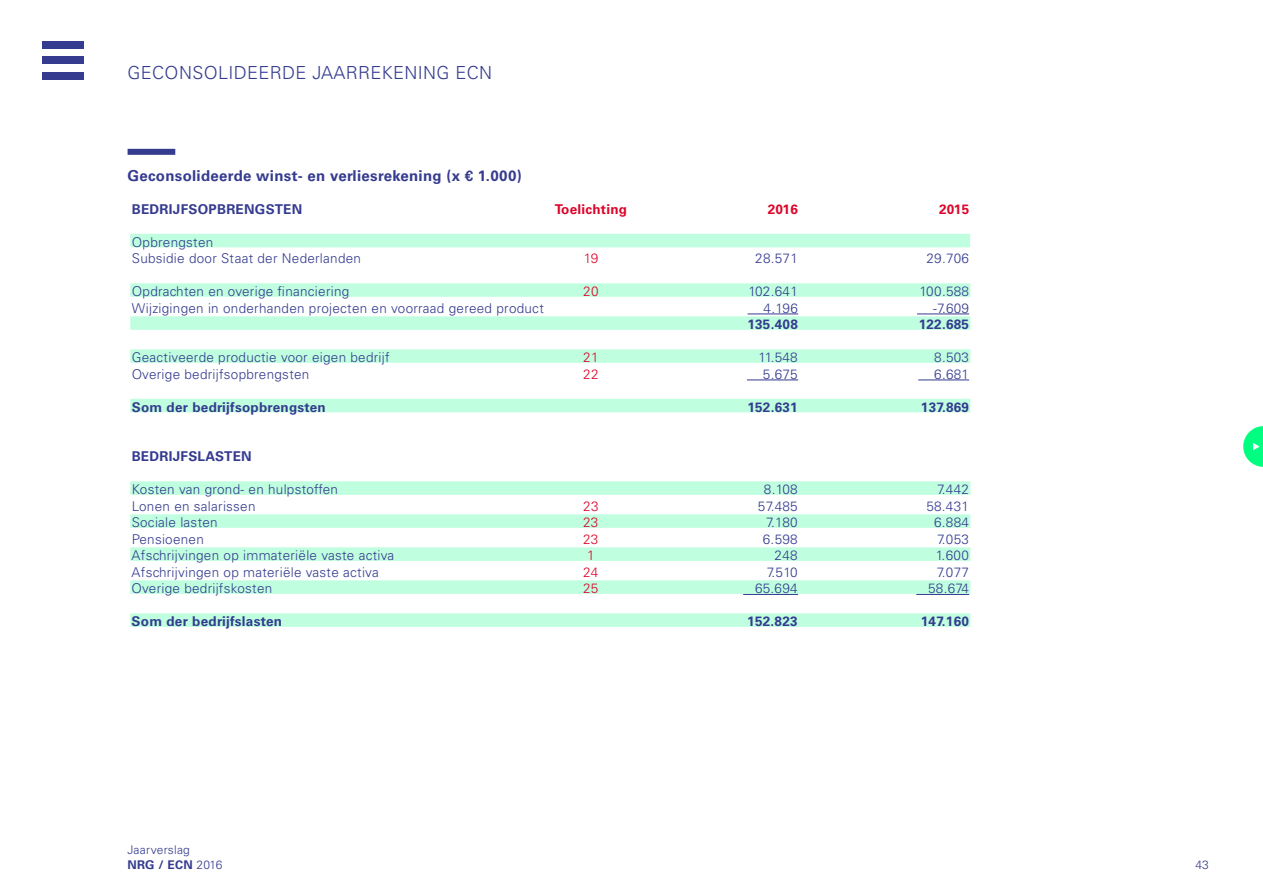
<style>
.page{position:relative;width:1263px;height:893px;background:#fff}
.page>*{position:absolute;margin:0;border:0;box-sizing:border-box;transform-origin:0 0}
.t1{font:300 18px "Univers LT Std";letter-spacing:.02em;color:#353b8f}
.t2{font:700 15px "Univers LT Std";letter-spacing:.02em;color:#353b8f}
.t3{font:300 13.5px/16.5px "Univers LT Std";letter-spacing:.02em;color:#353b8f}
.t4{font:700 13.5px "Univers LT Std";letter-spacing:.02em;color:#353b8f}
.t5{font:700 13.5px "Univers LT Std";letter-spacing:.02em;color:#dd052b}
.t6{font:300 13.5px "Univers LT Std";letter-spacing:.02em;color:#dd052b}
.t7{font:300 12px/15px "Univers LT Std";letter-spacing:.02em;color:#353b8f}
.s1{font-weight:700}
</style>
<div class="page">
<svg style="left:1243px;top:426px;width:20px;height:41px"></svg>
<div style="left:43px;top:41px;width:41px;height:8px;background:#353b8f"></div>
<div style="left:43px;top:57px;width:41px;height:7px;background:#353b8f"></div>
<div style="left:43px;top:72px;width:41px;height:7px;background:#353b8f"></div>
<div style="left:128px;top:149px;width:47px;height:6px;background:#353b8f"></div>
<div style="left:130px;top:234px;width:840px;height:13px;background:#bfffdf"></div>
<div style="left:130px;top:283px;width:840px;height:14px;background:#bfffdf"></div>
<hr style="left:748px;top:314px;width:50px;height:1px;background:#353b8f">
<hr style="left:917px;top:314px;width:52px;height:1px;background:#353b8f">
<div style="left:130px;top:316px;width:840px;height:14px;background:#bfffdf"></div>
<div style="left:130px;top:349px;width:840px;height:14px;background:#bfffdf"></div>
<hr style="left:747px;top:380px;width:51px;height:1px;background:#353b8f">
<hr style="left:918px;top:380px;width:51px;height:1px;background:#353b8f">
<div style="left:130px;top:399px;width:840px;height:13px;background:#bfffdf"></div>
<div style="left:130px;top:481px;width:840px;height:14px;background:#bfffdf"></div>
<div style="left:130px;top:514px;width:840px;height:14px;background:#bfffdf"></div>
<div style="left:130px;top:547px;width:840px;height:14px;background:#bfffdf"></div>
<div style="left:130px;top:580px;width:840px;height:14px;background:#bfffdf"></div>
<hr style="left:743px;top:594px;width:55px;height:1px;background:#353b8f">
<hr style="left:916px;top:594px;width:53px;height:1px;background:#353b8f">
<div style="left:130px;top:613px;width:840px;height:14px;background:#bfffdf"></div>
<h1 class="t1" style="left:128px;top:62px;width:366px">GECONSOLIDEERDE JAARREKENING ECN</h1>
<p class="t2" style="left:128px;top:166px;width:396px">Geconsolideerde winst- en verliesrekening (x € 1.000)</p>
<p class="t4" style="left:132px;top:201px;width:172px">BEDRIJFSOPBRENGSTEN</p>
<p class="t5" style="left:555px;top:201px;width:74px">Toelichting</p>
<p class="t5" style="left:768px;top:201px;width:32px">2016</p>
<p class="t5" style="left:939px;top:201px;width:32px">2015</p>
<p class="t3" style="left:132px;top:234px;width:231px">Opbrengsten<br>Subsidie door Staat der Nederlanden</p>
<p class="t6" style="left:584px;top:250px;width:16px">19</p>
<p class="t3" style="left:755px;top:250px;width:44px">28.571</p>
<p class="t3" style="left:926px;top:250px;width:44px">29.706</p>
<p class="t3" style="left:132px;top:283px;width:219px">Opdrachten en overige financiering</p>
<p class="t6" style="left:583px;top:283px;width:17px">20</p>
<p class="t3" style="left:748px;top:283px;width:51px">102.641</p>
<p class="t3" style="left:919px;top:283px;width:51px">100.588</p>
<p class="t3" style="left:132px;top:300px;width:414px">Wijzigingen in onderhanden projecten en voorraad gereed product</p>
<p class="t3" style="left:764px;top:300px;width:36px">4.196</p>
<p class="t3" style="left:933px;top:300px;width:38px">-7.609</p>
<p class="t4" style="left:747px;top:316px;width:52px">135.408</p>
<p class="t4" style="left:919px;top:316px;width:52px">122.685</p>
<p class="t3" style="left:132px;top:349px;width:259px">Geactiveerde productie voor eigen bedrijf</p>
<p class="t6" style="left:583px;top:349px;width:17px">21</p>
<p class="t3" style="left:759px;top:349px;width:41px">11.548</p>
<p class="t3" style="left:934px;top:349px;width:36px">8.503</p>
<p class="t3" style="left:132px;top:366px;width:179px">Overige bedrijfsopbrengsten</p>
<p class="t6" style="left:583px;top:366px;width:17px">22</p>
<p class="t3" style="left:763px;top:366px;width:36px">5.675</p>
<p class="t3" style="left:934px;top:366px;width:36px">6.681</p>
<p class="t4" style="left:132px;top:399px;width:196px">Som der bedrijfsopbrengsten</p>
<p class="t4" style="left:747px;top:399px;width:52px">152.631</p>
<p class="t4" style="left:921px;top:399px;width:50px">137.869</p>
<p class="t4" style="left:132px;top:448px;width:122px">BEDRIJFSLASTEN</p>
<p class="t3" style="left:132px;top:481px;width:208px">Kosten van grond- en hulpstoffen</p>
<p class="t3" style="left:764px;top:481px;width:35px">8.108</p>
<p class="t3" style="left:937px;top:481px;width:34px">7.442</p>
<p class="t3" style="left:132px;top:497px;width:125px">Lonen en salarissen</p>
<p class="t6" style="left:583px;top:498px;width:17px">23</p>
<p class="t3" style="left:758px;top:497px;width:41px">57.485</p>
<p class="t3" style="left:926px;top:497px;width:44px">58.431</p>
<p class="t3" style="left:132px;top:514px;width:88px">Sociale lasten</p>
<p class="t6" style="left:583px;top:514px;width:17px">23</p>
<p class="t3" style="left:766px;top:514px;width:33px">7.180</p>
<p class="t3" style="left:934px;top:514px;width:36px">6.884</p>
<p class="t3" style="left:132px;top:530px;width:74px">Pensioenen</p>
<p class="t6" style="left:583px;top:531px;width:17px">23</p>
<p class="t3" style="left:763px;top:530px;width:36px">6.598</p>
<p class="t3" style="left:937px;top:530px;width:34px">7.053</p>
<p class="t3" style="left:132px;top:547px;width:264px">Afschrijvingen op immateriële vaste activa</p>
<p class="t6" style="left:587px;top:547px;width:9px">1</p>
<p class="t3" style="left:775px;top:547px;width:25px">248</p>
<p class="t3" style="left:936px;top:547px;width:35px">1.600</p>
<p class="t3" style="left:132px;top:563px;width:249px">Afschrijvingen op materiële vaste activa</p>
<p class="t6" style="left:583px;top:564px;width:17px">24</p>
<p class="t3" style="left:767px;top:563px;width:33px">7.510</p>
<p class="t3" style="left:937px;top:563px;width:34px">7.077</p>
<p class="t3" style="left:132px;top:580px;width:142px">Overige bedrijfskosten</p>
<p class="t6" style="left:583px;top:580px;width:17px">25</p>
<p class="t3" style="left:755px;top:580px;width:44px">65.694</p>
<p class="t3" style="left:928px;top:580px;width:42px">58.674</p>
<p class="t4" style="left:132px;top:613px;width:152px">Som der bedrijfslasten</p>
<p class="t4" style="left:747px;top:613px;width:52px">152.823</p>
<p class="t4" style="left:921px;top:613px;width:50px">147.160</p>
<p class="t7" style="left:128px;top:842px;width:96px">Jaarverslag<br><span class="s1">NRG / ECN</span> 2016</p>
<p class="t7" style="left:1195px;top:857px;width:15px">43</p>
</div>
